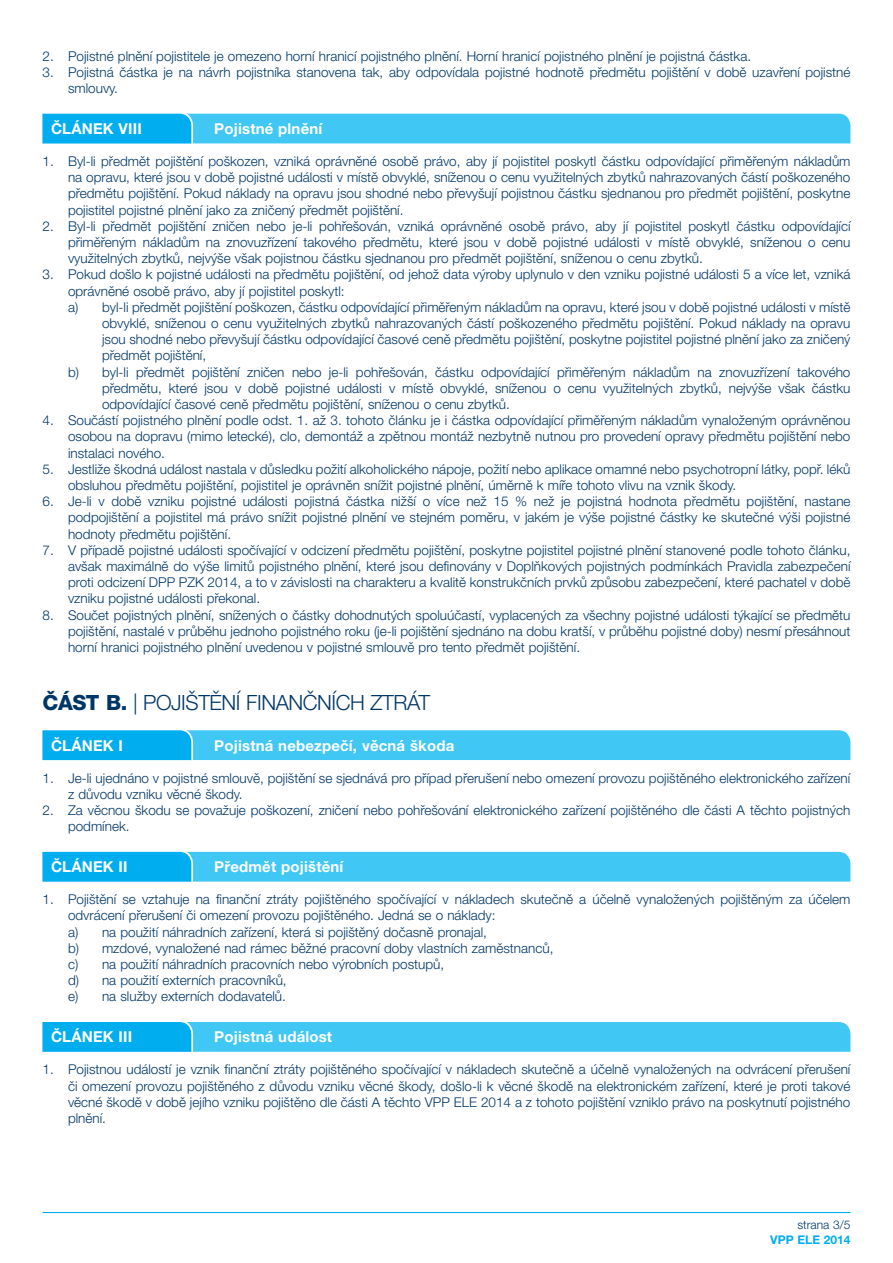
<style>
.page{position:relative;width:893px;height:1263px;background:#fff}
.page>*{position:absolute;margin:0;border:0;box-sizing:border-box;transform-origin:0 0}
.t1{font:300 21px "Helvetica Neue LT Pro";letter-spacing:-.02em;color:#003667}
.t2{font:700 15px "Helvetica Neue LT Pro";letter-spacing:.01em;color:#fff}
.t3{font:300 13.5px/16.2px "Helvetica Neue LT Pro";color:#003667;text-align:justify}
.t4{font:700 12px "Helvetica Neue LT Pro";color:#00aeef}
.t5{font:300 12px "Helvetica Neue LT Pro";color:#003667}
.s1{font-weight:800}
</style>
<div class="page">
<hr style="left:43px;top:1212px;width:807px;height:1px;background:#00aeef">
<svg style="left:43px;top:113px;width:807px;height:30px;background:#39c3f3"></svg>
<svg style="left:43px;top:730px;width:807px;height:30px;background:#36c3f3"></svg>
<svg style="left:43px;top:851px;width:807px;height:31px;background:#3cc4f3"></svg>
<svg style="left:43px;top:1022px;width:807px;height:30px;background:#35c2f3"></svg>
<p class="t3" style="left:43px;top:47px;width:707px">2. Pojistné plnění pojistitele je omezeno horní hranicí pojistného plnění. Horní hranicí pojistného plnění je pojistná částka.</p>
<p class="t3" style="left:68px;top:64px;width:784px;text-indent:-26px">3. Pojistná částka je na návrh pojistníka stanovena tak, aby odpovídala pojistné hodnotě předmětu pojištění v době uzavření pojistné smlouvy.</p>
<p class="t2" style="left:51px;top:119px;width:92px">ČLÁNEK VIII</p>
<p class="t2" style="left:214px;top:119px;width:110px">Pojistné plnění</p>
<p class="t3" style="left:68px;top:153px;width:784px;text-indent:-26px">1. Byl-li předmět pojištění poškozen, vzniká oprávněné osobě právo, aby jí pojistitel poskytl částku odpovídající přiměřeným nákladům na opravu, které jsou v době pojistné události v místě obvyklé, sníženou o cenu využitelných zbytků nahrazovaných částí poškozeného předmětu pojištění. Pokud náklady na opravu jsou shodné nebo převyšují pojistnou částku sjednanou pro předmět pojištění, poskytne pojistitel pojistné plnění jako za zničený předmět pojištění.</p>
<p class="t3" style="left:68px;top:218px;width:784px;text-indent:-26px">2. Byl-li předmět pojištění zničen nebo je-li pohřešován, vzniká oprávněné osobě právo, aby jí pojistitel poskytl částku odpovídající přiměřeným nákladům na znovuzřízení takového předmětu, které jsou v době pojistné události v místě obvyklé, sníženou o cenu využitelných zbytků, nejvýše však pojistnou částku sjednanou pro předmět pojištění, sníženou o cenu zbytků.</p>
<p class="t3" style="left:43px;top:266px;width:809px">3. Pokud došlo k pojistné události na předmětu pojištění, od jehož data výroby uplynulo v den vzniku pojistné události 5 a více let, vzniká</p>
<p class="t3" style="left:68px;top:282px;width:278px">oprávněné osobě právo, aby jí pojistitel poskytl:</p>
<p class="t3" style="left:68px;top:299px;width:784px">a) byl-li předmět pojištění poškozen, částku odpovídající přiměřeným nákladům na opravu, které jsou v době pojistné události v místě</p>
<p class="t3" style="left:102px;top:315px;width:750px">obvyklé, sníženou o cenu využitelných zbytků nahrazovaných částí poškozeného předmětu pojištění. Pokud náklady na opravu</p>
<p class="t3" style="left:102px;top:331px;width:750px">jsou shodné nebo převyšují částku odpovídající časové ceně předmětu pojištění, poskytne pojistitel pojistné plnění jako za zničený</p>
<p class="t3" style="left:102px;top:347px;width:106px">předmět pojištění,</p>
<p class="t3" style="left:68px;top:363px;width:784px">b) byl-li předmět pojištění zničen nebo je-li pohřešován, částku odpovídající přiměřeným nákladům na znovuzřízení takového</p>
<p class="t3" style="left:102px;top:380px;width:750px">předmětu, které jsou v době pojistné události v místě obvyklé, sníženou o cenu využitelných zbytků, nejvýše však částku</p>
<p class="t3" style="left:102px;top:396px;width:407px">odpovídající časové ceně předmětu pojištění, sníženou o cenu zbytků.</p>
<p class="t3" style="left:68px;top:412px;width:784px;text-indent:-26px">4. Součástí pojistného plnění podle odst. 1. až 3. tohoto článku je i částka odpovídající přiměřeným nákladům vynaloženým oprávněnou osobou na dopravu (mimo letecké), clo, demontáž a zpětnou montáž nezbytně nutnou pro provedení opravy předmětu pojištění nebo instalaci nového.</p>
<p class="t3" style="left:68px;top:461px;width:784px;text-indent:-26px">5. Jestliže škodná událost nastala v důsledku požití alkoholického nápoje, požití nebo aplikace omamné nebo psychotropní látky, popř. léků obsluhou předmětu pojištění, pojistitel je oprávněn snížit pojistné plnění, úměrně k míře tohoto vlivu na vznik škody.</p>
<p class="t3" style="left:68px;top:493px;width:784px;text-indent:-26px">6. Je-li v době vzniku pojistné události pojistná částka nižší o více než 15 % než je pojistná hodnota předmětu pojištění, nastane podpojištění a pojistitel má právo snížit pojistné plnění ve stejném poměru, v jakém je výše pojistné částky ke skutečné výši pojistné hodnoty předmětu pojištění.</p>
<p class="t3" style="left:68px;top:542px;width:784px;text-indent:-26px">7. V případě pojistné události spočívající v odcizení předmětu pojištění, poskytne pojistitel pojistné plnění stanovené podle tohoto článku, avšak maximálně do výše limitů pojistného plnění, které jsou definovány v Doplňkových pojistných podmínkách Pravidla zabezpečení proti odcizení DPP PZK 2014, a to v závislosti na charakteru a kvalitě konstrukčních prvků způsobu zabezpečení, které pachatel v době vzniku pojistné události překonal.</p>
<p class="t3" style="left:68px;top:606px;width:784px;text-indent:-26px">8. Součet pojistných plnění, snížených o částky dohodnutých spoluúčastí, vyplacených za všechny pojistné události týkající se předmětu pojištění, nastalé v průběhu jednoho pojistného roku (je-li pojištění sjednáno na dobu kratší, v průběhu pojistné doby) nesmí přesáhnout horní hranici pojistného plnění uvedenou v pojistné smlouvě pro tento předmět pojištění.</p>
<h1 class="t1" style="left:43px;top:689px;width:389px"><span class="s1">ČÁST B.</span> | POJIŠTĚNÍ FINANČNÍCH ZTRÁT</h1>
<p class="t2" style="left:51px;top:736px;width:74px">ČLÁNEK I</p>
<p class="t2" style="left:214px;top:736px;width:241px">Pojistná nebezpečí, věcná škoda</p>
<p class="t3" style="left:68px;top:769px;width:784px;text-indent:-26px">1. Je-li ujednáno v pojistné smlouvě, pojištění se sjednává pro případ přerušení nebo omezení provozu pojištěného elektronického zařízení z důvodu vzniku věcné škody.</p>
<p class="t3" style="left:68px;top:802px;width:784px;text-indent:-26px">2. Za věcnou škodu se považuje poškození, zničení nebo pohřešování elektronického zařízení pojištěného dle části A těchto pojistných podmínek.</p>
<p class="t2" style="left:51px;top:857px;width:78px">ČLÁNEK II</p>
<p class="t2" style="left:214px;top:857px;width:131px">Předmět pojištění</p>
<p class="t3" style="left:68px;top:891px;width:784px;text-align:left;text-indent:-26px">1. Pojištění se vztahuje na finanční ztráty pojištěného spočívající v nákladech skutečně a účelně vynaložených pojištěným za účelem odvrácení přerušení či omezení provozu pojištěného. Jedná se o náklady:<br>a) na použití náhradních zařízení, která si pojištěný dočasně pronajal,<br>b) mzdové, vynaložené nad rámec běžné pracovní doby vlastních zaměstnanců,<br>c) na použití náhradních pracovních nebo výrobních postupů,<br>d) na použití externích pracovníků,<br>e) na služby externích dodavatelů.</p>
<p class="t2" style="left:51px;top:1028px;width:83px">ČLÁNEK III</p>
<p class="t2" style="left:214px;top:1028px;width:119px">Pojistná událost</p>
<p class="t3" style="left:68px;top:1061px;width:784px;text-indent:-26px">1. Pojistnou událostí je vznik finanční ztráty pojištěného spočívající v nákladech skutečně a účelně vynaložených na odvrácení přerušení či omezení provozu pojištěného z důvodu vzniku věcné škody, došlo-li k věcné škodě na elektronickém zařízení, které je proti takové věcné škodě v době jejího vzniku pojištěno dle části A těchto VPP ELE 2014 a z tohoto pojištění vzniklo právo na poskytnutí pojistného plnění.</p>
<p class="t5" style="left:797px;top:1218px;width:55px">strana 3/5</p>
<p class="t4" style="left:770px;top:1232px;width:82px">VPP ELE 2014</p>
</div>
